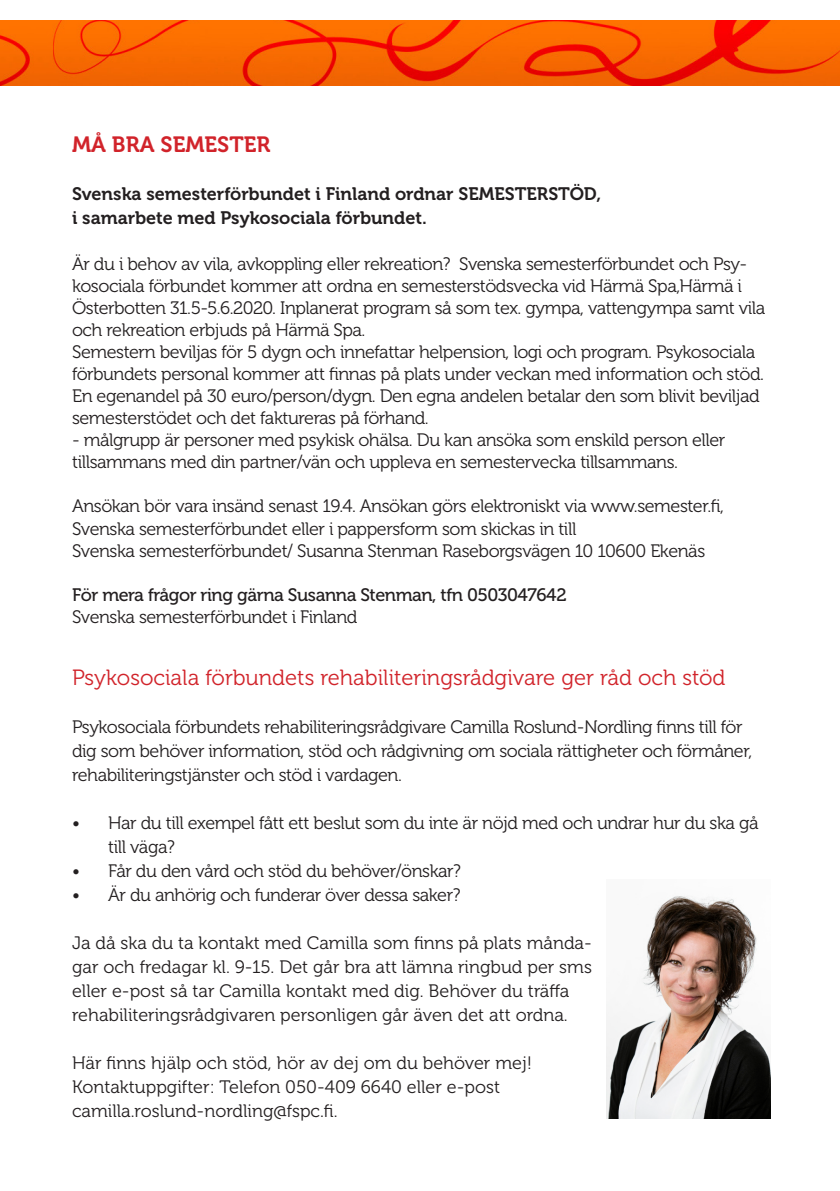
<style>
.page{position:relative;width:840px;height:1191px;background:#fff}
.page>*{position:absolute;margin:0;border:0;box-sizing:border-box;transform-origin:0 0}
.t1{font:22px "Museo 300";color:#d1232a}
.t2{font:22px "Museo 700";color:#d1232a}
.t3{font:18px/22px "Museo 300";letter-spacing:-.025em;color:#231f20}
.t4{font:18px/24px "Museo 300";color:#231f20}
.t5{font:18px "Museo 700";color:#231f20}
.t6{font:18px "Museo 500";letter-spacing:-.025em;color:#231f20}
</style>
<div class="page">
<img style="left:0;top:20px;width:839px;height:65px">
<img style="left:606px;top:896px;width:163px;height:223px">
<p class="t2" style="left:72px;top:132px;width:200px">MÅ BRA SEMESTER</p>
<p class="t5" style="left:72px;top:184px;width:530px">Svenska semesterförbundet i Finland ordnar SEMESTERSTÖD,</p>
<p class="t5" style="left:72px;top:208px;width:356px">i samarbete med Psykosociala förbundet.</p>
<p class="t3" style="left:72px;top:253px;width:694px">Är du i behov av vila, avkoppling eller rekreation? Svenska semesterförbundet och Psy&shy;kosociala förbundet kommer att ordna en semesterstödsvecka vid Härmä Spa,Härmä i Österbotten 31.5-5.6.2020. Inplanerat program så som tex. gympa, vattengympa samt vila och rekreation erbjuds på Härmä Spa.</p>
<p class="t3" style="left:72px;top:341px;width:693px">Semestern beviljas för 5 dygn och innefattar helpension, logi och program. Psykosociala förbundets personal kommer att finnas på plats under veckan med information och stöd.</p>
<p class="t3" style="left:72px;top:385px;width:689px">En egenandel på 30 euro/person/dygn. Den egna andelen betalar den som blivit beviljad semesterstödet och det faktureras på förhand.</p>
<p class="t3" style="left:72px;top:429px;width:654px">- målgrupp är personer med psykisk ohälsa. Du kan ansöka som enskild person eller tillsammans med din partner/vän och uppleva en semestervecka tillsammans.</p>
<p class="t3" style="left:72px;top:495px;width:653px">Ansökan bör vara insänd senast 19.4. Ansökan görs elektroniskt via www.semester.fi,<br>Svenska semesterförbundet eller i pappersform som skickas in till</p>
<p class="t3" style="left:72px;top:539px;width:634px">Svenska semesterförbundet/ Susanna Stenman Raseborgsvägen 10 10600 Ekenäs</p>
<p class="t6" style="left:72px;top:584px;width:496px">För mera frågor ring gärna Susanna Stenman, tfn 0503047642</p>
<p class="t3" style="left:72px;top:605px;width:287px">Svenska semesterförbundet i Finland</p>
<p class="t1" style="left:72px;top:665px;width:654px">Psykosociala förbundets rehabiliteringsrådgivare ger råd och stöd</p>
<p class="t3" style="left:72px;top:714px;width:681px;line-height:24px">Psykosociala förbundets rehabiliteringsrådgivare Camilla Roslund-Nordling finns till för dig som behöver information, stöd och rådgivning om sociala rättigheter och förmåner, rehabiliteringstjänster och stöd i vardagen.</p>
<p class="t3" style="left:108px;top:810px;width:651px;line-height:24px;text-indent:-36px">• Har du till exempel fått ett beslut som du inte är nöjd med och undrar hur du ska gå till väga?</p>
<p class="t3" style="left:72px;top:859px;width:390px">• Får du den vård och stöd du behöver/önskar?</p>
<p class="t3" style="left:72px;top:883px;width:390px">• Är du anhörig och funderar över dessa saker?</p>
<p class="t4" style="left:72px;top:930px;width:521px">Ja då ska du ta kontakt med Camilla som finns på plats månda&shy;gar och fredagar kl. 9-15. Det går bra att lämna ringbud per sms eller e-post så tar Camilla kontakt med dig. Behöver du träffa rehabiliteringsrådgivaren personligen går även det att ordna.</p>
<p class="t4" style="left:72px;top:1050px;width:461px">Här finns hjälp och stöd, hör av dej om du behöver mej!</p>
<p class="t4" style="left:72px;top:1074px;width:429px">Kontaktuppgifter: Telefon 050-409 6640 eller e-post</p>
<p class="t4" style="left:72px;top:1098px;width:267px">camilla.roslund-nordling@fspc.fi.</p>
</div>
